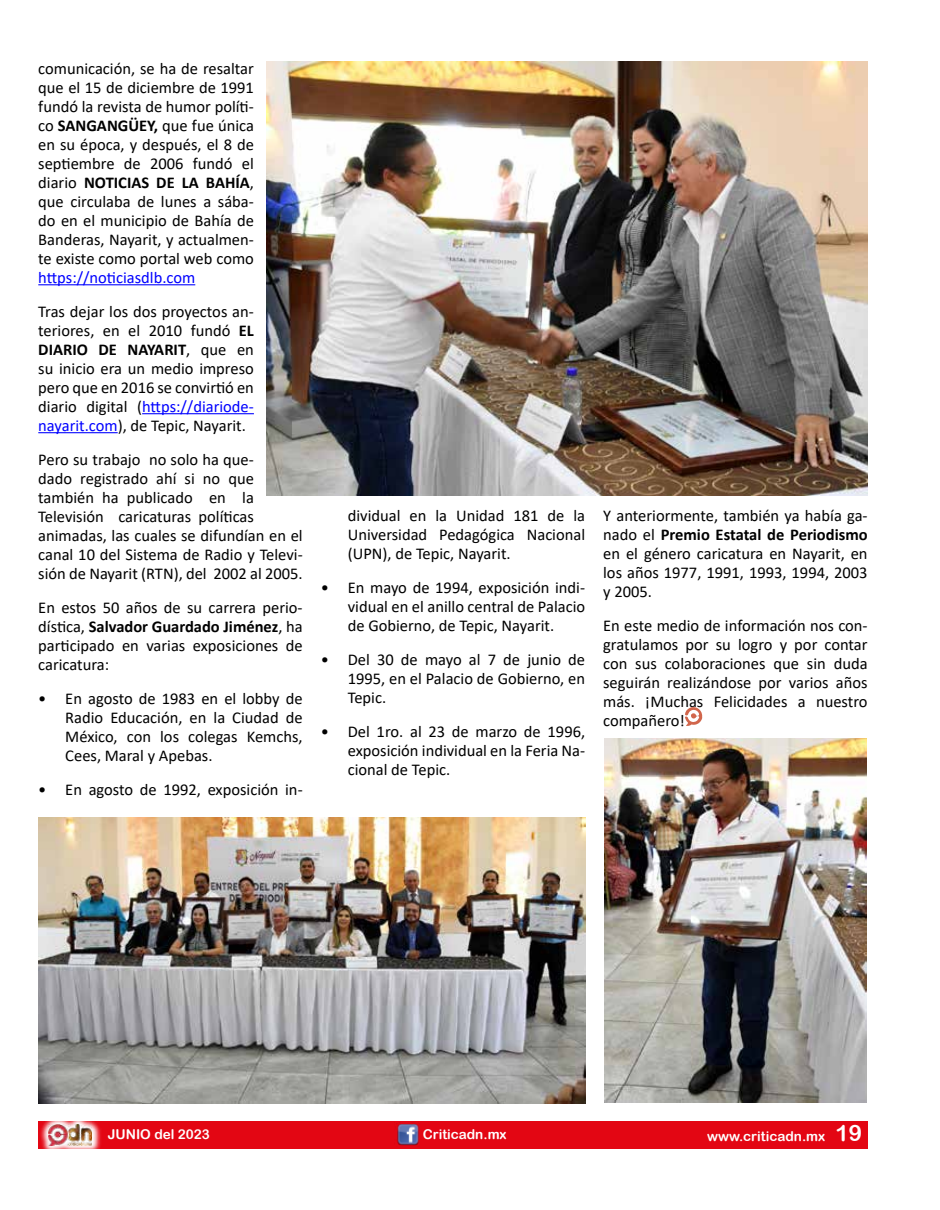
<style>
.page{position:relative;width:940px;height:1210px;background:#fff}
.page>*{position:absolute;margin:0;border:0;box-sizing:border-box;transform-origin:0 0}
.t1{font:16.5px/19px "Calibri";color:#000;text-align:justify}
.t2{font:16.5px "Calibri";color:#00f}
.t3{font:13.5px "Arial Rounded MT Bold";color:#fff}
.s1{font-weight:700}
.s2{color:#00f}
.s3{font-size:22.5px}
</style>
<div class="page">
<div style="left:38px;top:1120px;width:829px;height:28px;background:#e30613"></div>
<img style="left:396px;top:1123px;width:23px;height:23px">
<svg style="left:39px;top:1120px;width:63px;height:29px"></svg>
<img style="left:49px;top:1124px;width:43px;height:20px">
<hr style="left:38px;top:284px;width:157px;height:1px;background:#00f">
<hr style="left:142px;top:413px;width:112px;height:1px;background:#00f">
<hr style="left:38px;top:432px;width:80px;height:1px;background:#00f">
<svg style="left:685px;top:707px;width:17px;height:18px"></svg>
<img style="left:266px;top:62px;width:601px;height:434px">
<img style="left:38px;top:817px;width:547px;height:286px">
<img style="left:604px;top:739px;width:261px;height:363px">
<p class="t1" style="left:38px;top:59px;width:217px">comunicación, se ha de resaltar que el 15 de diciembre de 1991 fundó la revista de humor políti&shy;co <span class="s1">SANGANGÜEY,</span> que fue única en su época, y después, el 8 de septiembre de 2006 fundó el diario <span class="s1">NOTICIAS DE LA BAHÍA</span>, que circulaba de lunes a sába&shy;do en el municipio de Bahía de Banderas, Nayarit, y actualmen&shy;te existe como portal web como</p>
<p class="t2" style="left:38px;top:266px;width:158px">https://noticiasdlb.com</p>
<p class="t1" style="left:38px;top:301px;width:217px">Tras dejar los dos proyectos an&shy;teriores, en el 2010 fundó <span class="s1">EL DIARIO DE NAYARIT</span>, que en su inicio era un medio impreso pero que en 2016 se convirtió en diario digital (<span class="s2">https://diariode&shy;nayarit.com</span>), de Tepic, Nayarit.</p>
<p class="t1" style="left:38px;top:449px;width:266px;text-align:left">Pero su trabajo no solo ha que-<br>dado registrado ahí si no que también ha publicado en la Televisión caricaturas políticas animadas, las cuales se difundían en el canal 10 del Sistema de Radio y Televi&shy;sión de Nayarit (RTN), del 2002 al 2005.</p>
<p class="t1" style="left:38px;top:597px;width:266px">En estos 50 años de su carrera perio&shy;dística, <span class="s1">Salvador Guardado Jiménez</span>, ha participado en varias exposiciones de caricatura:</p>
<p class="t1" style="left:65px;top:688px;width:239px;text-indent:-27px">• En agosto de 1983 en el lobby de Radio Educación, en la Ciudad de México, con los colegas Kemchs, Cees, Maral y Apebas.</p>
<p class="t1" style="left:38px;top:779px;width:266px">• En agosto de 1992, exposición in-</p>
<p class="t1" style="left:347px;top:505px;width:239px">dividual en la Unidad 181 de la Universidad Pedagógica Nacional (UPN), de Tepic, Nayarit.</p>
<p class="t1" style="left:347px;top:577px;width:239px;text-indent:-27px">• En mayo de 1994, exposición indi&shy;vidual en el anillo central de Palacio de Gobierno, de Tepic, Nayarit.</p>
<p class="t1" style="left:347px;top:649px;width:239px;text-indent:-27px">• Del 30 de mayo al 7 de junio de 1995, en el Palacio de Gobierno, en Tepic.</p>
<p class="t1" style="left:347px;top:721px;width:239px;text-indent:-27px">• Del 1ro. al 23 de marzo de 1996, exposición individual en la Feria Na&shy;cional de Tepic.</p>
<p class="t1" style="left:603px;top:505px;width:266px">Y anteriormente, también ya había ga&shy;nado el <span class="s1">Premio Estatal de Periodismo </span>en el género caricatura en Nayarit, en los años 1977, 1991, 1993, 1994, 2003 y 2005.</p>
<p class="t1" style="left:603px;top:615px;width:266px">En este medio de información nos con&shy;gratulamos por su logro y por contar con sus colaboraciones que sin duda seguirán realizándose por varios años más. ¡Muchas Felicidades a nuestro compañero!</p>
<p class="t3" style="left:108px;top:1126px;width:104px">JUNIO del 2023</p>
<p class="t3" style="left:422px;top:1126px;width:85px">Criticadn.mx</p>
<p class="t3" style="left:707px;top:1128px;width:156px">www.criticadn.mx <span class="s3">19</span></p>
</div>
